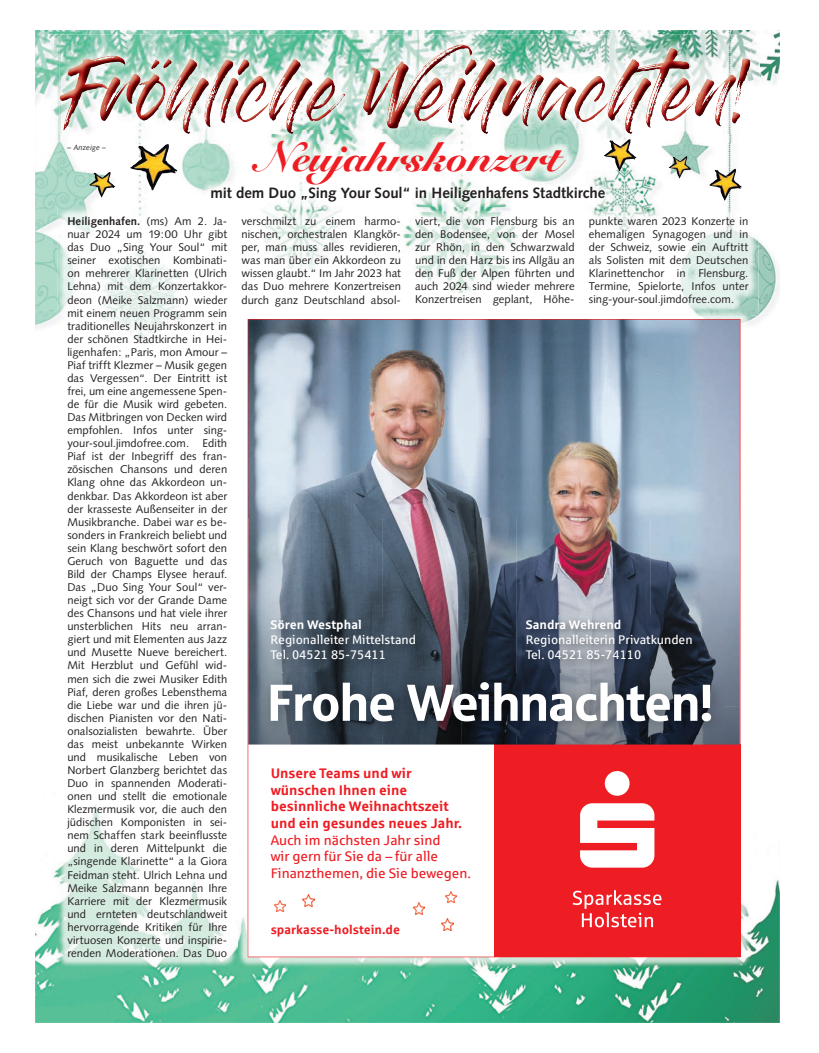
<style>
.page{position:relative;width:819px;height:1053px;background:#fff}
.page>*{position:absolute;margin:0;border:0;box-sizing:border-box;transform-origin:0 0}
.t1{font:51.88px "Sparkasse Head";color:#fff}
.t2{font:900 41.25px "Snell Roundhand";color:#ee1d23}
.t3{font:700 15px "Syntax LT Std";letter-spacing:-.005em;color:#231f20}
.t4{font:700 13.88px/16.6px "Sparkasse Rg";color:#ee1d23}
.t5{font:12.5px/15px "Sparkasse Rg";color:#fff}
.t6{font:700 12.5px "Sparkasse Rg";color:#ee1d23}
.t7{font:11.25px/13px "Syntax";letter-spacing:.005em;color:#231f20;text-align:justify}
.t8{font:italic 7.5px "Syntax LT Std";letter-spacing:.015em;color:#231f20}
.s1{font-weight:700}
.s2{font-weight:400}
</style>
<div class="page">
<img style="left:35px;top:30px;width:744px;height:992px">
<img style="left:50px;top:34px;width:709px;height:109px">
<img style="left:59px;top:45px;width:691px;height:89px">
<img style="left:238px;top:315px;width:512px;height:651px">
<img style="left:247px;top:319px;width:493px;height:638px">
<svg style="left:445px;top:891px;width:12px;height:11px"></svg>
<svg style="left:413px;top:902px;width:12px;height:12px"></svg>
<svg style="left:274px;top:900px;width:12px;height:11px"></svg>
<svg style="left:302px;top:894px;width:12px;height:12px"></svg>
<svg style="left:441px;top:918px;width:12px;height:12px"></svg>
<img style="left:202px;top:134px;width:412px;height:73px">
<img style="left:202px;top:131px;width:412px;height:3px">
<img style="left:57px;top:207px;width:180px;height:759px">
<img style="left:130px;top:144px;width:47px;height:46px">
<img style="left:603px;top:139px;width:33px;height:32px">
<img style="left:668px;top:156px;width:23px;height:22px">
<img style="left:89px;top:172px;width:26px;height:25px">
<img style="left:709px;top:168px;width:32px;height:32px">
<img style="left:237px;top:207px;width:521px;height:108px">
<img style="left:232px;top:211px;width:5px;height:104px">
<svg style="left:232px;top:207px;width:5px;height:4px"></svg>
<p class="t2" style="left:255px;top:132px;width:307px">Neujahrskonzert</p>
<p class="t3" style="left:210px;top:184px;width:396px">mit dem Duo „Sing Your Soul“ in Heiligenhafens Stadtkirche</p>
<p class="t7" style="left:67px;top:215px;width:161px"><span class="s1">Heiligenhafen.</span> (ms) Am 2. Ja&shy;nuar 2024 um 19:00 Uhr gibt das Duo „Sing Your Soul“ mit seiner exotischen Kombinati&shy;on mehrerer Klarinetten (Ulrich Lehna) mit dem Konzertakkor&shy;deon (Meike Salzmann) wieder mit einem neuen Programm sein traditionelles Neujahrskonzert in der schönen Stadtkirche in Hei&shy;ligenhafen: „Paris, mon Amour – Piaf trifft Klezmer – Musik gegen das Vergessen“. Der Eintritt ist frei, um eine angemessene Spen&shy;de für die Musik wird gebeten.<br>Das Mitbringen von Decken wird empfohlen. Infos unter sing&shy;your-soul.jimdofree.com. Edith Piaf ist der Inbegriff des fran&shy;zösischen Chansons und deren Klang ohne das Akkordeon un&shy;denkbar. Das Akkordeon ist aber der krasseste Außenseiter in der Musikbranche. Dabei war es be&shy;sonders in Frankreich beliebt und sein Klang beschwört sofort den Geruch von Baguette und das Bild der Champs Elysee herauf.<br>Das „Duo Sing Your Soul“ ver&shy;neigt sich vor der Grande Dame des Chansons und hat viele ihrer unsterblichen Hits neu arran&shy;giert und mit Elementen aus Jazz und Musette Nueve bereichert.<br>Mit Herzblut und Gefühl wid&shy;men sich die zwei Musiker Edith Piaf, deren großes Lebensthema die Liebe war und die ihren jü&shy;dischen Pianisten vor den Nati&shy;onalsozialisten bewahrte. Über das meist unbekannte Wirken und musikalische Leben von Norbert Glanzberg berichtet das Duo in spannenden Moderati&shy;onen und stellt die emotionale Klezmermusik vor, die auch den jüdischen Komponisten in sei&shy;nem Schaffen stark beeinflusste und in deren Mittelpunkt die „singende Klarinette“ a la Giora Feidman steht. Ulrich Lehna und Meike Salzmann begannen Ihre Karriere mit der Klezmermusik und ernteten deutschlandweit hervorragende Kritiken für Ihre virtuosen Konzerte und inspirie&shy;renden Moderationen. Das Duo</p>
<p class="t7" style="left:241px;top:215px;width:161px">verschmilzt zu einem harmo&shy;nischen, orchestralen Klangkör&shy;per, man muss alles revidieren, was man über ein Akkordeon zu wissen glaubt.“ Im Jahr 2023 hat das Duo mehrere Konzertreisen durch ganz Deutschland absol-</p>
<p class="t7" style="left:415px;top:215px;width:161px">viert, die von Flensburg bis an den Bodensee, von der Mosel zur Rhön, in den Schwarzwald und in den Harz bis ins Allgäu an den Fuß der Alpen führten und auch 2024 sind wieder mehrere Konzertreisen geplant, Höhe-</p>
<p class="t7" style="left:589px;top:215px;width:161px">punkte waren 2023 Konzerte in ehemaligen Synagogen und in der Schweiz, sowie ein Auftritt als Solisten mit dem Deutschen Klarinettenchor in Flensburg.<br>Termine, Spielorte, Infos unter sing-your-soul.jimdofree.com.</p>
<p class="t8" style="left:67px;top:143px;width:40px">– Anzeige –</p>
<p class="t5" style="left:525px;top:616px;width:168px"><span class="s1">Sandra Wehrend<br></span>Regionalleiterin Privatkunden<br>Tel. 04521 85-74110</p>
<p class="t5" style="left:270px;top:616px;width:147px"><span class="s1">Sören Westphal<br></span>Regionalleiter Mittelstand<br>Tel. 04521 85-75411</p>
<p class="t1" style="left:268px;top:669px;width:446px">Frohe Weihnachten!</p>
<p class="t4" style="left:271px;top:764px;width:202px">Unsere Teams und wir wünschen Ihnen eine besinnliche Weihnachtszeit und ein gesundes neues Jahr.<br><span class="s2">Auch im nächsten Jahr sind<br>wir gern für Sie da – für alle<br>Finanzthemen, die Sie bewegen.</span></p>
<p class="t6" style="left:271px;top:921px;width:131px">sparkasse-holstein.de</p>
</div>
